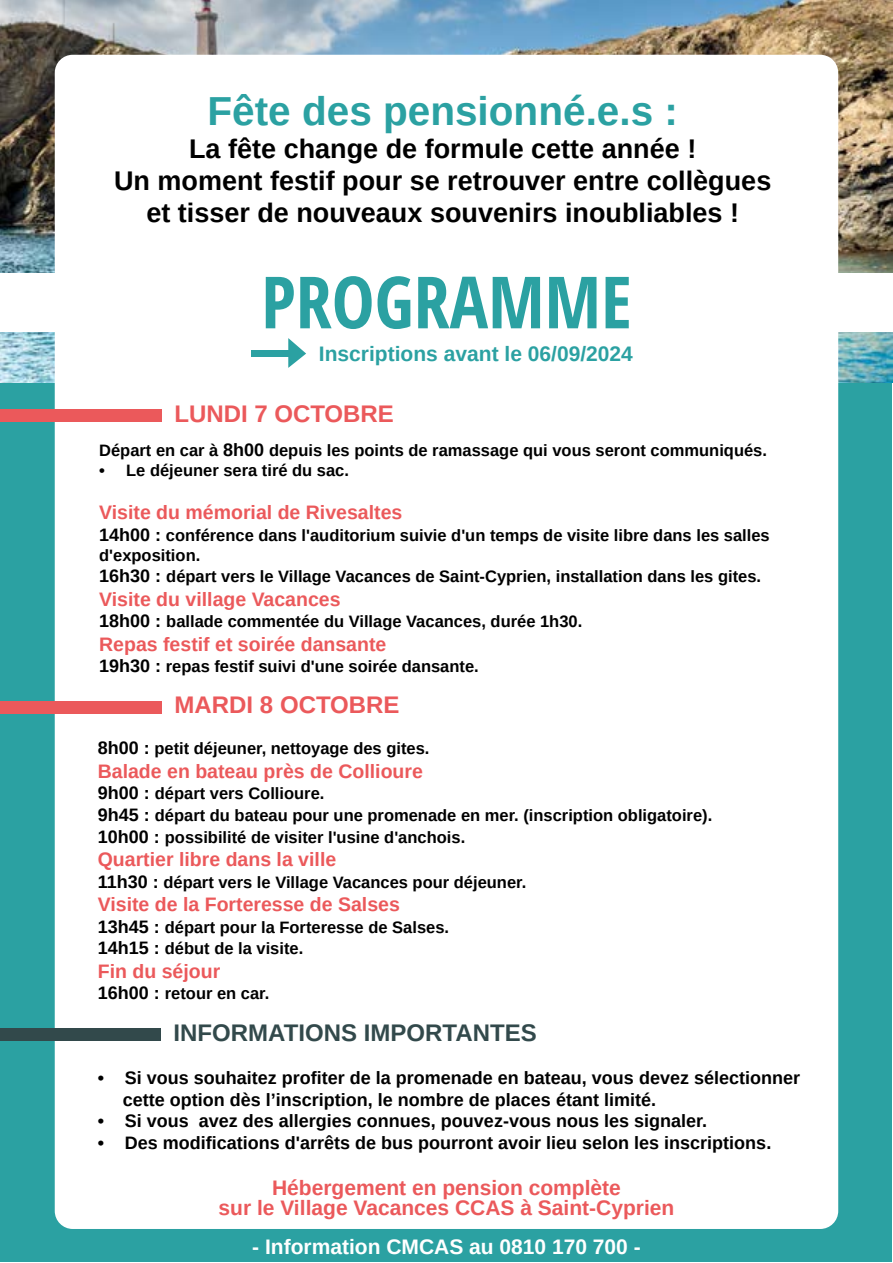
<style>
.page{position:relative;width:893px;height:1263px;background:#fff}
.page>*{position:absolute;margin:0;border:0;box-sizing:border-box;transform-origin:0 0}
.t1{font:700 condensed 72px "Open Sans";color:#2ba1a2}
.t2{font:700 40.5px "Arimo";color:#2ba1a2}
.t3{font:700 27px/32.4px "Arimo";color:#000;text-align:center}
.t4{font:700 24px "Arimo";color:#eb595b}
.t5{font:700 24px "Arimo";color:#32494b}
.t6{font:700 21px/19.5px "Arimo";color:#eb595b;text-align:center}
.t7{font:700 21px "Arimo";color:#fff}
.t8{font:700 21px "Arimo";color:#2ba1a2}
.t9{font:700 19.5px "Arimo";color:#eb595b}
.t10{font:700 18px/21.6px "Arimo";color:#000}
.t11{font:700 16.5px/21.6px "Arimo";color:#000}
.s1{font-size:18px}
</style>
<div class="page">
<div style="left:1px;top:378px;width:891px;height:884px;background:#2ba1a2"></div>
<img style="left:1px;top:1px;width:891px;height:382px">
<div style="left:55px;top:55px;width:783px;height:1174px;background:#fff;border-radius:18px"></div>
<div style="left:0;top:273px;width:893px;height:58px;background:#fff"></div>
<div style="left:0;top:409px;width:162px;height:12px;background:#eb595b"></div>
<div style="left:0;top:701px;width:162px;height:12px;background:#eb595b"></div>
<div style="left:0;top:1028px;width:161px;height:12px;background:#32494b"></div>
<div style="left:251px;top:350px;width:39px;height:6px;background:#2ba1a2"></div>
<svg style="left:288px;top:338px;width:18px;height:30px"></svg>
<h2 class="t2" style="left:208px;top:83px;width:472px">Fête des pensionné.e.s :</h2>
<h3 class="t3" style="left:114px;top:132px;width:659px">La fête change de formule cette année !<br>Un moment festif pour se retrouver entre collègues et tisser de nouveaux souvenirs inoubliables !</h3>
<h1 class="t1" style="left:261px;top:252px;width:372px">PROGRAMME</h1>
<p class="t8" style="left:319px;top:339px;width:315px">Inscriptions avant le 06/09/2024</p>
<h3 class="t4" style="left:174px;top:397px;width:221px">LUNDI 7 OCTOBRE</h3>
<p class="t11" style="left:99px;top:440px;width:669px">Départ en car à <span class="s1">8h00</span> depuis les points de ramassage qui vous seront communiqués.</p>
<p class="t11" style="left:99px;top:460px;width:251px">• Le déjeuner sera tiré du sac.</p>
<p class="t9" style="left:99px;top:499px;width:305px">Visite du mémorial de Rivesaltes</p>
<p class="t11" style="left:99px;top:526px;width:672px;line-height:19.8px"><span class="s1">14h00 :</span> conférence dans l'auditorium suivie d'un temps de visite libre dans les salles d'exposition.</p>
<p class="t11" style="left:99px;top:566px;width:663px"><span class="s1">16h30 :</span> départ vers le Village Vacances de Saint-Cyprien, installation dans les gites.</p>
<p class="t9" style="left:99px;top:586px;width:243px">Visite du village Vacances</p>
<p class="t11" style="left:99px;top:611px;width:485px"><span class="s1">18h00 :</span> ballade commentée du Village Vacances, durée 1h30.</p>
<p class="t9" style="left:99px;top:631px;width:289px">Repas festif et soirée dansante</p>
<p class="t11" style="left:99px;top:656px;width:381px"><span class="s1">19h30 :</span> repas festif suivi d'une soirée dansante.</p>
<h3 class="t4" style="left:175px;top:689px;width:226px">MARDI 8 OCTOBRE</h3>
<p class="t11" style="left:98px;top:738px;width:333px"><span class="s1">8h00 :</span> petit déjeuner, nettoyage des gites.</p>
<p class="t9" style="left:98px;top:758px;width:327px">Balade en bateau près de Collioure</p>
<p class="t11" style="left:98px;top:783px;width:616px"><span class="s1">9h00 :</span> départ vers Collioure.<br><span class="s1">9h45 :</span> départ du bateau pour une promenade en mer. (inscription obligatoire).<br><span class="s1">10h00 :</span> possibilité de visiter l'usine d'anchois.</p>
<p class="t9" style="left:98px;top:846px;width:240px">Quartier libre dans la ville</p>
<p class="t11" style="left:98px;top:871px;width:430px"><span class="s1">11h30 :</span> départ vers le Village Vacances pour déjeuner.</p>
<p class="t9" style="left:98px;top:891px;width:304px">Visite de la Forteresse de Salses</p>
<p class="t11" style="left:98px;top:916px;width:353px"><span class="s1">13h45 :</span> départ pour la Forteresse de Salses.<br><span class="s1">14h15 :</span> début de la visite.</p>
<p class="t9" style="left:98px;top:957px;width:124px">Fin du séjour</p>
<p class="t11" style="left:98px;top:983px;width:173px"><span class="s1">16h00 :</span> retour en car.</p>
<h3 class="t5" style="left:174px;top:1016px;width:365px">INFORMATIONS IMPORTANTES</h3>
<p class="t10" style="left:123px;top:1067px;width:679px;text-indent:-25px">• Si vous souhaitez profiter de la promenade en bateau, vous devez sélectionner cette option dès l’inscription, le nombre de places étant limité.</p>
<p class="t10" style="left:98px;top:1110px;width:611px">• Si vous avez des allergies connues, pouvez-vous nous les signaler.</p>
<p class="t10" style="left:98px;top:1132px;width:675px">• Des modifications d'arrêts de bus pourront avoir lieu selon les inscriptions.</p>
<p class="t6" style="left:218px;top:1179px;width:457px">Hébergement en pension complète<br>sur le Village Vacances CCAS à Saint-Cyprien</p>
<p class="t7" style="left:252px;top:1232px;width:390px">- Information CMCAS au 0810 170 700 -</p>
</div>
